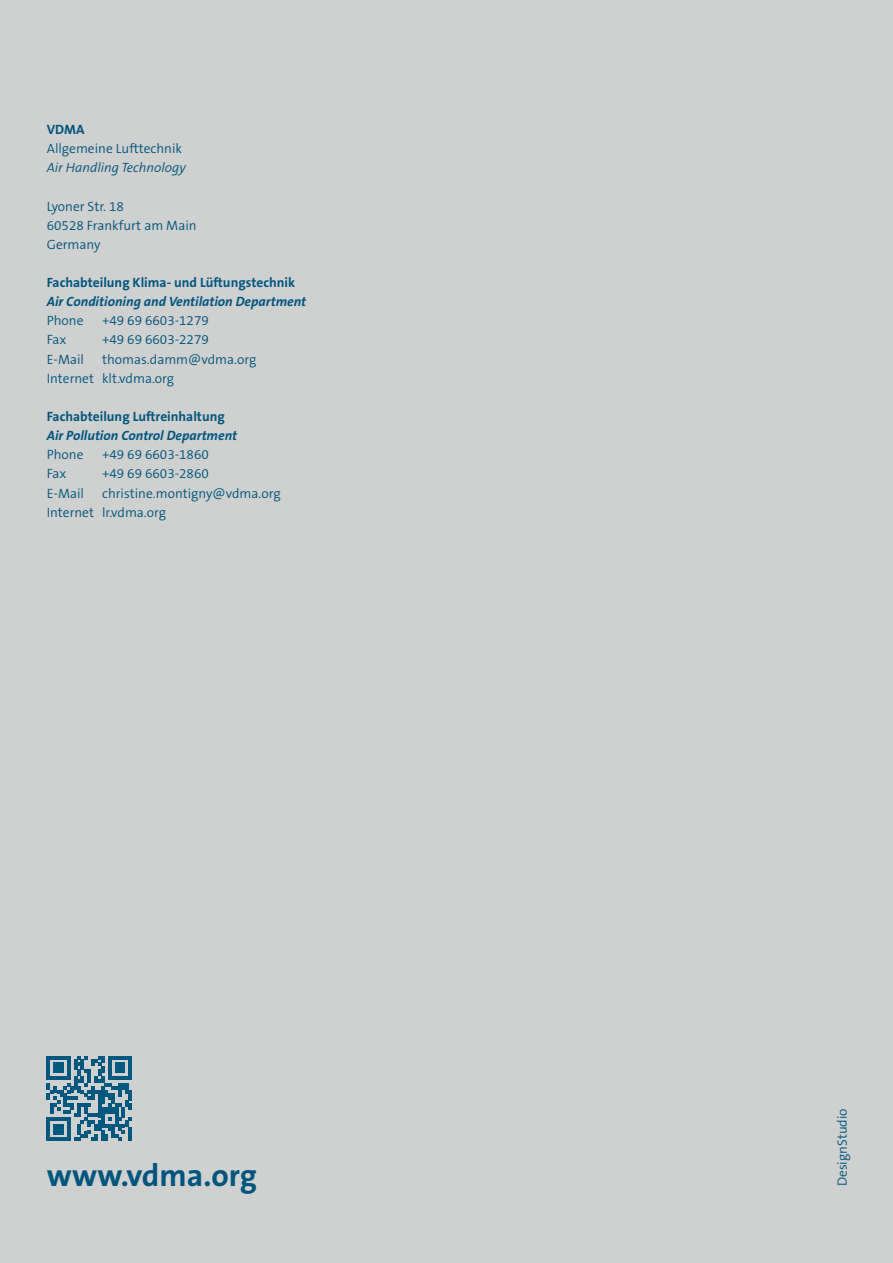
<style>
.page{position:relative;width:893px;height:1263px;background:#cfd0d0}
.page>*{position:absolute;margin:0;border:0;box-sizing:border-box;transform-origin:0 0}
.t1{font:700 31.5px "The Sans B7";color:#00557d}
.t2{font:300 13.5px/19.2px "The Sans B4";color:#00557d}
.t3{font:700 13.5px "The Sans B7";color:#00557d}
.t4{font:italic 700 13.5px "The Sans B7";color:#00557d}
.t5{font:italic 300 13.5px "The Sans B4";color:#00557d}
</style>
<div class="page">
<svg style="left:47px;top:1056px;width:85px;height:85px"></svg>
<hr style="left:128px;top:1127px;width:4px;height:14px;background:#00587e">
<p class="t3" style="left:47px;top:122px;width:39px">VDMA</p>
<p class="t2" style="left:47px;top:139px;width:137px">Allgemeine Lufttechnik</p>
<p class="t5" style="left:47px;top:161px;width:141px">Air Handling Technology</p>
<p class="t2" style="left:47px;top:197px;width:151px">Lyoner Str. 18<br>60528 Frankfurt am Main<br>Germany</p>
<p class="t3" style="left:47px;top:275px;width:250px">Fachabteilung Klima- und Lüftungstechnik</p>
<p class="t4" style="left:47px;top:294px;width:261px">Air Conditioning and Ventilation Department</p>
<p class="t2" style="left:47px;top:312px;width:38px">Phone</p>
<p class="t2" style="left:102px;top:312px;width:108px">+49 69 6603-1279</p>
<p class="t2" style="left:47px;top:331px;width:21px">Fax</p>
<p class="t2" style="left:102px;top:331px;width:108px">+49 69 6603-2279</p>
<p class="t2" style="left:47px;top:350px;width:39px">E-Mail</p>
<p class="t2" style="left:47px;top:350px;width:211px;text-indent:55px">thomas.damm@vdma.org<br>Internet klt.vdma.org</p>
<p class="t3" style="left:47px;top:409px;width:179px">Fachabteilung Luftreinhaltung</p>
<p class="t4" style="left:47px;top:428px;width:192px">Air Pollution Control Department</p>
<p class="t2" style="left:47px;top:446px;width:38px">Phone</p>
<p class="t2" style="left:102px;top:446px;width:108px">+49 69 6603-1860</p>
<p class="t2" style="left:47px;top:465px;width:21px">Fax</p>
<p class="t2" style="left:102px;top:465px;width:108px">+49 69 6603-2860</p>
<p class="t2" style="left:47px;top:484px;width:39px">E-Mail</p>
<p class="t2" style="left:47px;top:484px;width:235px;text-indent:55px">christine.montigny@vdma.org<br>Internet lr.vdma.org</p>
<h1 class="t1" style="left:47px;top:1159px;width:212px">www.vdma.org</h1>
<p class="t2" style="left:833px;top:1186px;width:80px;rotate:-90deg">DesignStudio</p>
</div>
